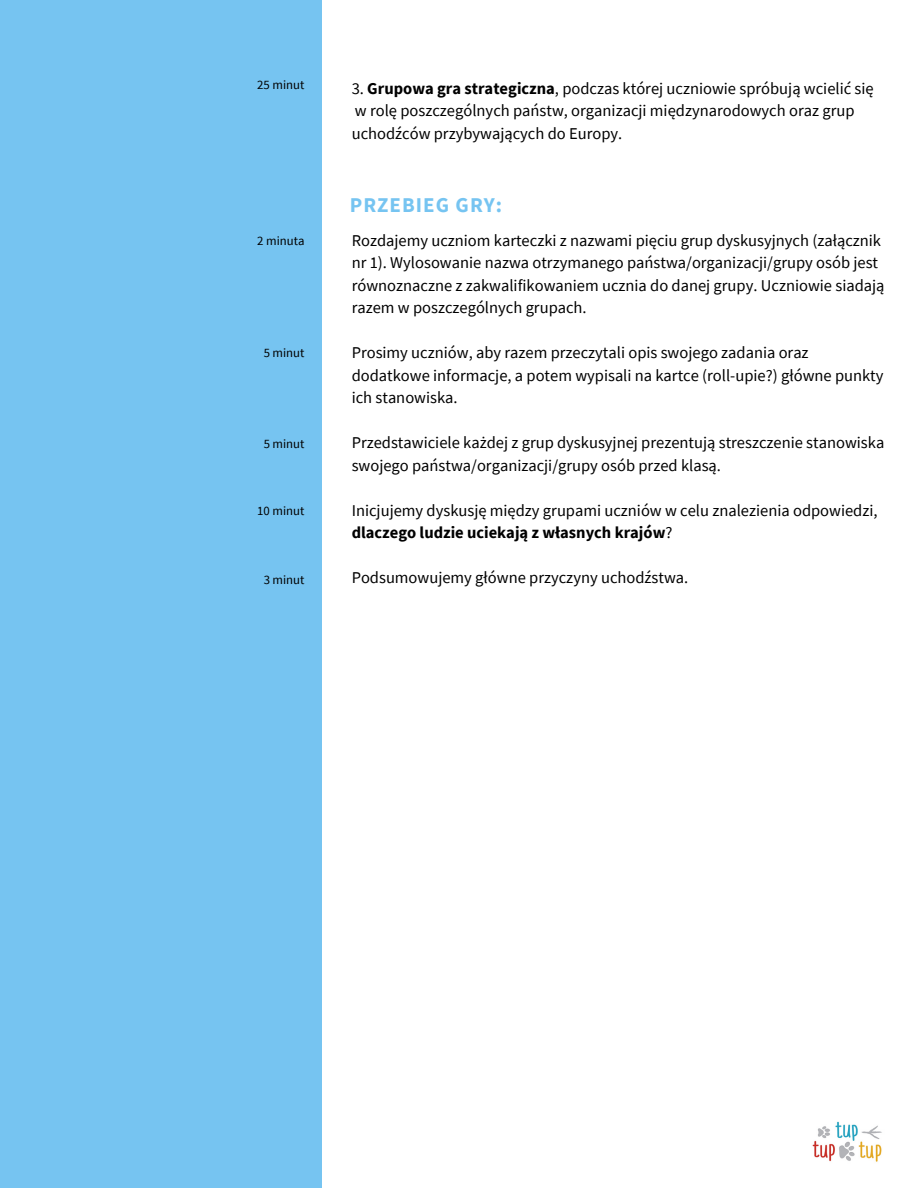
<style>
.page{position:relative;width:918px;height:1188px;background:#fff}
.page>*{position:absolute;margin:0;border:0;box-sizing:border-box;transform-origin:0 0}
.t1{font:700 21px "Source Sans Pro";letter-spacing:.05em;color:#76c4f1}
.t2{font:16.5px/22.5px "Source Sans Pro";color:#000}
.t3{font:12.75px "Source Sans Pro";color:#000}
.s1{font-weight:700}
</style>
<div class="page">
<div style="left:0;top:0;width:322px;height:1188px;background:#76c4f1"></div>
<img style="left:812px;top:1121px;width:70px;height:41px">
<p class="t3" style="left:257px;top:77px;width:49px">25 minut</p>
<p class="t3" style="left:257px;top:232px;width:49px">2 minuta</p>
<p class="t3" style="left:264px;top:345px;width:42px">5 minut</p>
<p class="t3" style="left:264px;top:436px;width:42px">5 minut</p>
<p class="t3" style="left:257px;top:502px;width:49px">10 minut</p>
<p class="t3" style="left:264px;top:571px;width:42px">3 minut</p>
<p class="t2" style="left:352px;top:77px;width:524px">3. <span class="s1">Grupowa gra strategiczna</span>, podczas której uczniowie spróbują wcielić się w rolę poszczególnych państw, organizacji międzynarodowych oraz grup uchodźców przybywających do Europy.</p>
<p class="t1" style="left:350px;top:191px;width:154px">PRZEBIEG GRY:</p>
<p class="t2" style="left:352px;top:228px;width:534px">Rozdajemy uczniom karteczki z nazwami pięciu grup dyskusyjnych (załącznik nr 1). Wylosowanie nazwa otrzymanego państwa/organizacji/grupy osób jest równoznaczne z zakwalifikowaniem ucznia do danej grupy. Uczniowie siadają razem w poszczególnych grupach.</p>
<p class="t2" style="left:352px;top:341px;width:533px">Prosimy uczniów, aby razem przeczytali opis swojego zadania oraz dodatkowe informacje, a potem wypisali na kartce (roll-upie?) główne punkty ich stanowiska.</p>
<p class="t2" style="left:352px;top:431px;width:534px">Przedstawiciele każdej z grup dyskusyjnej prezentują streszczenie stanowiska swojego państwa/organizacji/grupy osób przed klasą.</p>
<p class="t2" style="left:352px;top:498px;width:527px">Inicjujemy dyskusję między grupami uczniów w celu znalezienia odpowiedzi, <span class="s1">dlaczego ludzie uciekają z własnych krajów</span>?</p>
<p class="t2" style="left:352px;top:566px;width:338px">Podsumowujemy główne przyczyny uchodźstwa.</p>
</div>
